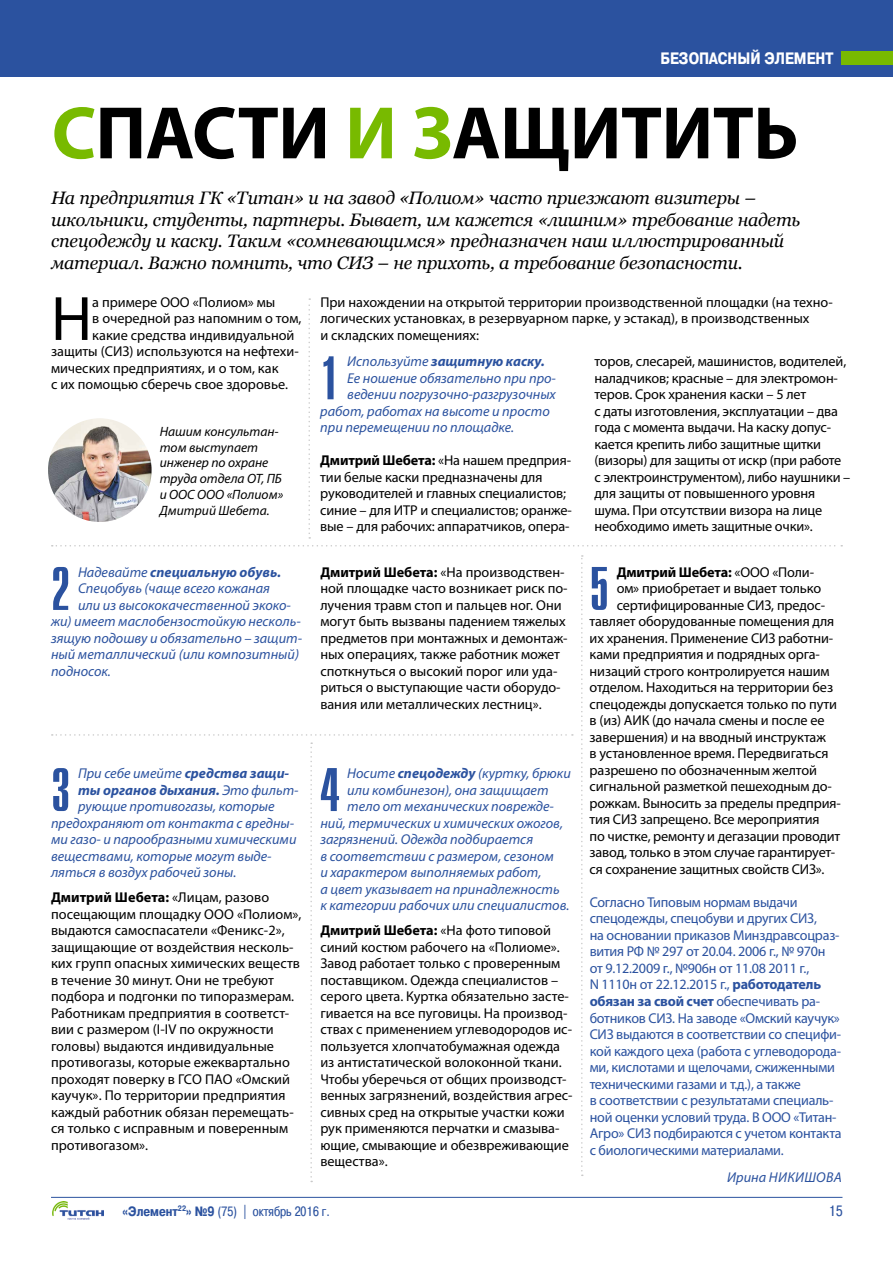
<style>
.page{position:relative;width:893px;height:1263px;background:#fff}
.page>*{position:absolute;margin:0;border:0;box-sizing:border-box;transform-origin:0 0}
.t1{font:700 75px "Myriad Pro";letter-spacing:-.01em;color:#000}
.t2{font:63.15px "Myriad Pro";color:#000}
.t3{font:61.35px "Compact C";color:#2b529f}
.t4{font:italic 18px/21.6px "Georgia";letter-spacing:-.015em;color:#000}
.t5{font:700 16.5px "Pragmatica Condensed Cyr";color:#fff}
.t6{font:15px "Pragmatica Condensed Cyr";color:#2b529f}
.t7{font:14.25px/16.5px "Myriad Pro";letter-spacing:-.005em;color:#000}
.t8{font:italic 14.25px "Myriad Pro";color:#2b529f}
.t9{font:14.25px/16.5px "Myriad Pro";letter-spacing:-.015em;color:#2b529f}
.t10{font:italic 700 14.25px "Myriad Pro";color:#2b529f}
.t11{font:700 14.25px "Myriad Pro";letter-spacing:-.01em;color:#000}
.t12{font:italic 13.5px/15.8px "Myriad Pro";color:#000}
.t13{font:13.5px "Pragmatica Condensed Cyr";color:#2b529f}
.s1{color:#78ba00}
.s2{font-weight:400}
.s3{font-weight:700}
</style>
<div class="page">
<div style="left:0;top:0;width:893px;height:77px;background:#2b529f"></div>
<div style="left:842px;top:51px;width:51px;height:13px;background:#78ba00"></div>
<hr style="left:51px;top:1197px;width:791px;height:1px;background:#2b529f">
<img style="left:52px;top:1201px;width:51px;height:18px">
<img style="left:48px;top:418px;width:104px;height:104px;border-radius:52px">
<svg style="left:52px;top:545px;width:790px;height:1px"></svg>
<svg style="left:52px;top:734px;width:521px;height:2px"></svg>
<svg style="left:310px;top:742px;width:2px;height:440px"></svg>
<svg style="left:581px;top:555px;width:2px;height:621px"></svg>
<svg style="left:308px;top:298px;width:2px;height:241px"></svg>
<p class="t5" style="left:661px;top:49px;width:115px">безопасны й элемент</p>
<h1 class="t1" style="left:52px;top:84px;width:748px"><span class="s1">С</span>пасти <span class="s1">И З</span>ащитить</h1>
<p class="t4" style="left:51px;top:187px;width:751px">На предприятия ГК «Титан» и на завод «Полиом» часто приезжают визитеры – школьники, студенты, партнеры. Бывает, им кажется «лишним» требование надеть спецодежду и каску. Таким «сомневающимся» предназначен наш иллюстрированный материал. Важно помнить, что СИЗ – не прихоть, а требование безопасности.</p>
<h2 class="t2" style="left:51px;top:280px;width:43px">Н</h2>
<p class="t7" style="left:92px;top:294px;width:185px">а примере ООО «Полиом» мы</p>
<p class="t7" style="left:92px;top:310px;width:211px">в очередной раз напомним о том,</p>
<p class="t7" style="left:92px;top:327px;width:204px">какие средства индивидуальной</p>
<p class="t7" style="left:51px;top:343px;width:249px">защиты (СИЗ) используются на нефтехи-</p>
<p class="t7" style="left:51px;top:360px;width:229px">мических предприятиях, и о том, как</p>
<p class="t7" style="left:51px;top:376px;width:239px">с их помощью сберечь свое здоровье.</p>
<p class="t12" style="left:160px;top:423px;width:125px">Нашим консультан&shy;том выступает инженер по охране труда отдела ОТ, ПБ и ООС ООО «Полиом»<br>Дмитрий Шебета.</p>
<h3 class="t3" style="left:51px;top:558px;width:21px">2</h3>
<p class="t10" style="left:78px;top:563px;width:205px"><span class="s2">Надевайте</span> специальную обувь.</p>
<p class="t8" style="left:78px;top:580px;width:193px">Спецобувь (чаще всего кожаная</p>
<p class="t8" style="left:78px;top:596px;width:214px">или из высококачественной экоко-</p>
<p class="t8" style="left:51px;top:613px;width:251px">жи) имеет маслобензостойкую несколь-</p>
<p class="t8" style="left:51px;top:629px;width:253px">зящую подошву и обязательно – защит-</p>
<p class="t8" style="left:51px;top:646px;width:250px">ный металлический (или композитный)</p>
<p class="t8" style="left:51px;top:662px;width:61px">подносок.</p>
<h3 class="t3" style="left:51px;top:759px;width:21px">3</h3>
<p class="t8" style="left:78px;top:764px;width:213px">При себе имейте <span class="s3">средства защи-</span></p>
<p class="t10" style="left:78px;top:780px;width:221px">ты органов дыхания. <span class="s2">Это фильт-</span></p>
<p class="t8" style="left:78px;top:797px;width:198px">рующие противогазы, которые</p>
<p class="t8" style="left:51px;top:814px;width:245px">предохраняют от контакта с вредны-</p>
<p class="t8" style="left:51px;top:830px;width:247px">ми газо- и парообразными химическими</p>
<p class="t8" style="left:51px;top:847px;width:222px">веществами, которые могут выде-</p>
<p class="t8" style="left:51px;top:863px;width:187px">ляться в воздух рабочей зоны.</p>
<p class="t7" style="left:51px;top:889px;width:252px"><span class="s3">Дмитрий Шебета:</span> «Лицам, разово посещающим площадку ООО «Полиом», выдаются самоспасатели «Феникс-2», защищающие от воздействия несколь&shy;ких групп опасных химических веществ в течение 30 минут. Они не требуют подбора и подгонки по типоразмерам.<br>Работникам предприятия в соответст&shy;вии с размером (I-IV по окружности головы) выдаются индивидуальные противогазы, которые ежеквартально проходят поверку в ГСО ПАО «Омский каучук». По территории предприятия каждый работник обязан перемещать&shy;ся только с исправным и поверенным противогазом».</p>
<p class="t7" style="left:320px;top:294px;width:514px">При нахождении на открытой территории производственной площадки (на техно&shy;логических установках, в резервуарном парке, у эстакад), в производственных<br>и складских помещениях:</p>
<h3 class="t3" style="left:320px;top:348px;width:21px">1</h3>
<p class="t10" style="left:347px;top:352px;width:199px"><span class="s2">Используйте</span> защитную каску.</p>
<p class="t8" style="left:347px;top:369px;width:210px">Ее ношение обязательно при про-</p>
<p class="t8" style="left:347px;top:386px;width:210px">ведении погрузочно-разгрузочных</p>
<p class="t8" style="left:320px;top:402px;width:231px">работ, работах на высоте и просто</p>
<p class="t8" style="left:320px;top:419px;width:195px">при перемещении по площадке.</p>
<p class="t7" style="left:320px;top:452px;width:253px"><span class="s3">Дмитрий Шебета:</span> «На нашем предприя&shy;тии белые каски предназначены для руководителей и главных специалистов; синие – для ИТР и специалистов; оранже&shy;вые – для рабочих: аппаратчиков, опера-</p>
<p class="t7" style="left:320px;top:564px;width:249px"><span class="s3">Дмитрий Шебета:</span> «На производствен&shy;ной площадке часто возникает риск по&shy;лучения травм стоп и пальцев ног. Они могут быть вызваны падением тяжелых предметов при монтажных и демонтаж&shy;ных операциях, также работник может споткнуться о высокий порог или уда&shy;риться о выступающие части оборудо&shy;вания или металлических лестниц».</p>
<h3 class="t3" style="left:320px;top:759px;width:21px">4</h3>
<p class="t8" style="left:347px;top:764px;width:225px">Носите <span class="s3">спецодежду</span> (куртку, брюки</p>
<p class="t8" style="left:347px;top:781px;width:203px">или комбинезон), она защищает</p>
<p class="t8" style="left:347px;top:797px;width:208px">тело от механических поврежде-</p>
<p class="t8" style="left:320px;top:814px;width:244px">ний, термических и химических ожогов,</p>
<p class="t8" style="left:320px;top:830px;width:214px">загрязнений. Одежда подбирается</p>
<p class="t8" style="left:320px;top:847px;width:235px">в соответствии с размером, сезоном</p>
<p class="t8" style="left:320px;top:863px;width:223px">и характером выполняемых работ,</p>
<p class="t8" style="left:320px;top:880px;width:241px">а цвет указывает на принадлежность</p>
<p class="t8" style="left:320px;top:896px;width:251px">к категории рабочих или специалистов.</p>
<p class="t7" style="left:320px;top:922px;width:254px"><span class="s3">Дмитрий Шебета:</span> «На фото типовой синий костюм рабочего на «Полиоме».<br>Завод работает только с проверенным поставщиком. Одежда специалистов – серого цвета. Куртка обязательно засте&shy;гивается на все пуговицы. На производ&shy;ствах с применением углеводородов ис&shy;пользуется хлопчатобумажная одежда из антистатической волоконной ткани.<br>Чтобы уберечься от общих производст&shy;венных загрязнений, воздействия агрес&shy;сивных сред на открытые участки кожи рук применяются перчатки и смазыва&shy;ющие, смывающие и обезвреживающие вещества».</p>
<p class="t7" style="left:594px;top:353px;width:257px">торов, слесарей, машинистов, водителей, наладчиков; красные – для электромон&shy;теров. Срок хранения каски – 5 лет<br>с даты изготовления, эксплуатации – два года с момента выдачи. На каску допус&shy;кается крепить либо защитные щитки (визоры) для защиты от искр (при работе с электроинструментом), либо наушники – для защиты от повышенного уровня шума. При отсутствии визора на лице необходимо иметь защитные очки».</p>
<h3 class="t3" style="left:590px;top:558px;width:21px">5</h3>
<p class="t11" style="left:617px;top:563px;width:199px">Дмитрий Шебета: <span class="s2">«ООО «Поли-</span></p>
<p class="t7" style="left:617px;top:580px;width:206px">ом» приобретает и выдает только</p>
<p class="t7" style="left:617px;top:597px;width:210px">сертифицированные СИЗ, предос-</p>
<p class="t7" style="left:590px;top:613px;width:246px">тавляет оборудованные помещения для</p>
<p class="t7" style="left:590px;top:630px;width:245px">их хранения. Применение СИЗ работни-</p>
<p class="t7" style="left:590px;top:646px;width:232px">ками предприятия и подрядных орга-</p>
<p class="t7" style="left:590px;top:663px;width:241px">низаций строго контролируется нашим</p>
<p class="t7" style="left:590px;top:679px;width:245px">отделом. Находиться на территории без</p>
<p class="t7" style="left:590px;top:696px;width:249px">спецодежды допускается только по пути</p>
<p class="t7" style="left:590px;top:712px;width:236px">в (из) АИК (до начала смены и после ее</p>
<p class="t7" style="left:590px;top:729px;width:238px">завершения) и на вводный инструктаж</p>
<p class="t7" style="left:590px;top:745px;width:240px">в установленное время. Передвигаться</p>
<p class="t7" style="left:590px;top:762px;width:229px">разрешено по обозначенным желтой</p>
<p class="t7" style="left:590px;top:778px;width:244px">сигнальной разметкой пешеходным до-</p>
<p class="t7" style="left:590px;top:795px;width:253px">рожкам. Выносить за пределы предприя-</p>
<p class="t7" style="left:590px;top:811px;width:232px">тия СИЗ запрещено. Все мероприятия</p>
<p class="t7" style="left:590px;top:828px;width:252px">по чистке, ремонту и дегазации проводит</p>
<p class="t7" style="left:590px;top:844px;width:247px">завод, только в этом случае гарантирует-</p>
<p class="t7" style="left:590px;top:861px;width:236px">ся сохранение защитных свойств СИЗ».</p>
<p class="t9" style="left:590px;top:894px;width:253px">Согласно Типовым нормам выдачи спецодежды, спецобуви и других СИЗ,<br>на основании приказов Минздравсоцраз&shy;вития РФ № 297 от 20.04. 2006 г., № 970н от 9.12.2009 г., №906н от 11.08 2011 г.,<br>N 1110н от 22.12.2015 г., <span class="s3">работодатель обязан за свой счет</span> обеспечивать ра&shy;ботников СИЗ. На заводе «Омский каучук» СИЗ выдаются в соответствии со специфи&shy;кой каждого цеха (работа с углеводорода&shy;ми, кислотами и щелочами, сжиженными техническими газами и т.д.), а также<br>в соответствии с результатами cпециаль&shy;ной оценки условий труда. В ООО «Титан-Агро» СИЗ подбираются с учетом контакта с биологическими материалами.</p>
<p class="t8" style="left:727px;top:1168px;width:61px">Ирина Никишова</p>
<p class="t13" style="left:123px;top:1203px;width:209px"><span class="s3">«Элемент</span><sup>22</sup><span class="s3">» №9</span> (75) | октябрь 2016 г.</p>
<p class="t6" style="left:829px;top:1203px;width:15px">15</p>
</div>
